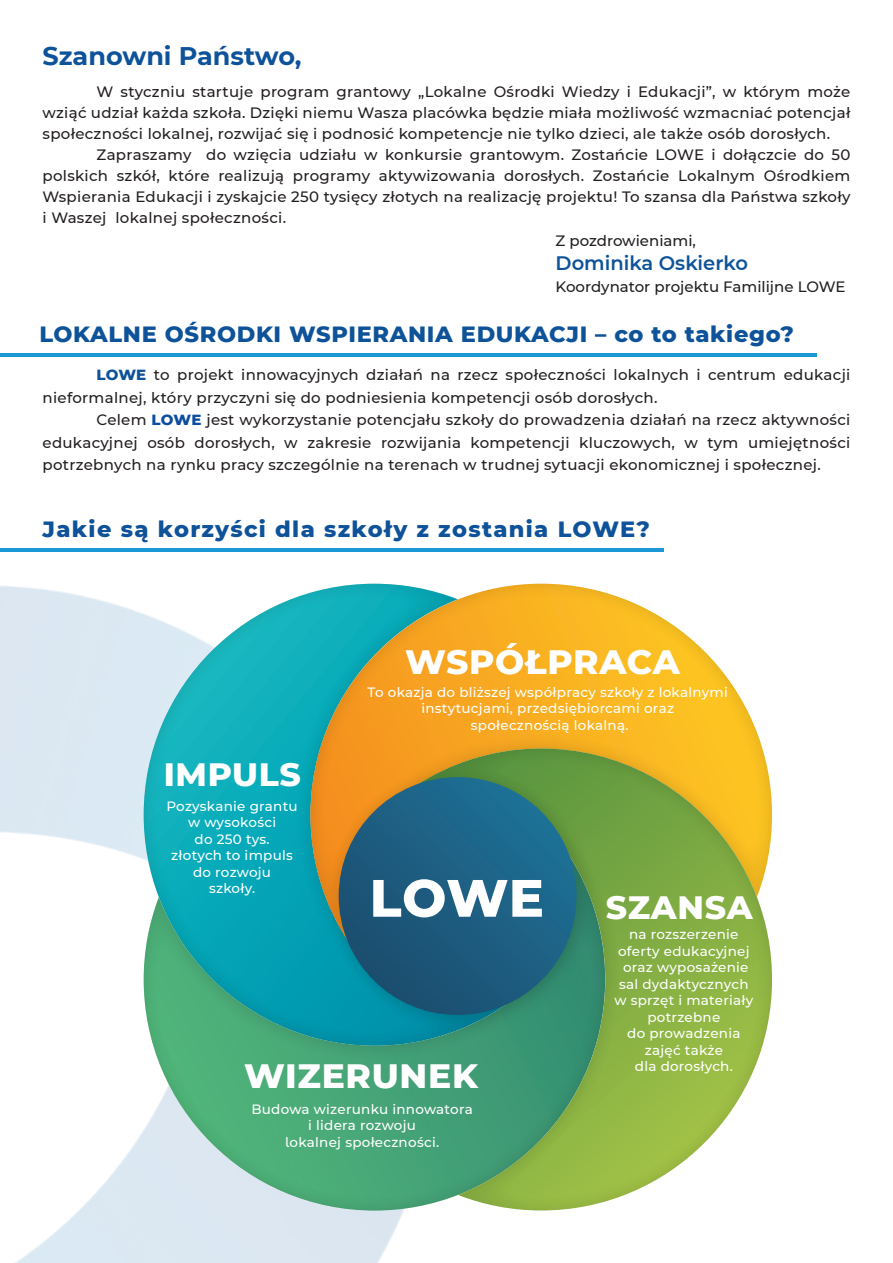
<style>
.page{position:relative;width:893px;height:1263px;background:#fff}
.page>*{position:absolute;margin:0;border:0;box-sizing:border-box;transform-origin:0 0}
.t1{font:800 52.5px "Montserrat";color:#fff}
.t2{font:800 34.5px "Montserrat";letter-spacing:.02em;color:#fff}
.t3{font:800 33px "Montserrat";letter-spacing:.02em;color:#fff}
.t4{font:700 25.5px "Montserrat";color:#0e529a}
.t5{font:800 22.5px "Montserrat";letter-spacing:.03em;color:#0e529a}
.t6{font:800 22.5px "Montserrat";letter-spacing:.06em;color:#0e529a}
.t7{font:600 19.5px "Montserrat";color:#0e529a}
.t8{font:500 15px/21px "Montserrat";letter-spacing:.02em;color:#231f20;text-align:justify}
.t9{font:500 15px "Montserrat";color:#231f20}
.t10{font:500 13.5px/16.5px "Montserrat";letter-spacing:.02em;color:#fff;text-align:center}
.s1{font-weight:800;color:#0e529a}
.s2{font-weight:800;color:#0d4da1}
</style>
<div class="page">
<svg style="left:144px;top:592px;width:166px;height:250px;background:#44c0ca"></svg>
<svg style="left:310px;top:584px;width:453px;height:258px;background:#d7b854"></svg>
<svg style="left:144px;top:842px;width:257px;height:368px;background:#4cb29d"></svg>
<svg style="left:401px;top:748px;width:371px;height:462px;background:#91b55e"></svg>
<img style="left:319px;top:758px;width:283px;height:283px">
<div style="left:339px;top:777px;width:237px;height:238px;background:linear-gradient(to right,#1c5274,#1d6b91);border-radius:119px"></div>
<hr style="left:0;top:353px;width:816px;height:4px;background:#1a97d5">
<hr style="left:0;top:548px;width:663px;height:3px;background:#1a97d5">
<p class="t4" style="left:43px;top:38px;width:261px">Szanowni Państwo,</p>
<p class="t8" style="left:43px;top:81px;width:809px;text-indent:54px">W styczniu startuje program grantowy „Lokalne Ośrodki Wiedzy i Edukacji”, w którym może wziąć udział każda szkoła. Dzięki niemu Wasza placówka będzie miała możliwość wzmacniać potencjał społeczności lokalnej, rozwijać się i podnosić kompetencje nie tylko dzieci, ale także osób dorosłych.</p>
<p class="t8" style="left:43px;top:144px;width:809px;text-indent:54px">Zapraszamy do wzięcia udziału w konkursie grantowym. Zostańcie LOWE i dołączcie do 50 polskich szkół, które realizują programy aktywizowania dorosłych. Zostańcie Lokalnym Ośrodkiem Wspierania Edukacji i zyskajcie 250 tysięcy złotych na realizację projektu! To szansa dla Państwa szkoły i Waszej lokalnej społeczności.</p>
<p class="t9" style="left:556px;top:230px;width:142px">Z pozdrowieniami,</p>
<p class="t7" style="left:556px;top:249px;width:194px">Dominika Oskierko</p>
<p class="t9" style="left:556px;top:277px;width:291px">Koordynator projektu Familijne LOWE</p>
<p class="t5" style="left:39px;top:318px;width:756px">LOKALNE OŚRODKI WSPIERANIA EDUKACJI – co to takiego?</p>
<p class="t8" style="left:43px;top:363px;width:809px;line-height:22.5px;text-indent:54px"><span class="s1">LOWE</span> to projekt innowacyjnych działań na rzecz społeczności lokalnych i centrum edukacji nieformalnej, który przyczyni się do podniesienia kompetencji osób dorosłych.</p>
<p class="t8" style="left:43px;top:408px;width:809px;line-height:22.5px;text-indent:54px">Celem <span class="s2">LOWE</span> jest wykorzystanie potencjału szkoły do prowadzenia działań na rzecz aktywności edukacyjnej osób dorosłych, w zakresie rozwijania kompetencji kluczowych, w tym umiejętności potrzebnych na rynku pracy szczególnie na terenach w trudnej sytuacji ekonomicznej i społecznej.</p>
<p class="t6" style="left:43px;top:513px;width:609px">Jakie są korzyści dla szkoły z zostania LOWE?</p>
<p class="t2" style="left:405px;top:636px;width:276px">WSPÓŁPRACA</p>
<p class="t3" style="left:164px;top:750px;width:139px">IMPULS</p>
<p class="t10" style="left:166px;top:797px;width:133px">Pozyskanie grantu</p>
<p class="t10" style="left:188px;top:814px;width:90px">w wysokości</p>
<p class="t10" style="left:195px;top:830px;width:76px">do 250 tys.</p>
<p class="t10" style="left:171px;top:847px;width:123px">złotych to impuls</p>
<p class="t10" style="left:193px;top:863px;width:80px">do rozwoju</p>
<p class="t10" style="left:209px;top:880px;width:48px">szkoły.</p>
<p class="t10" style="left:368px;top:683px;width:362px">To okazja do bliższej współpracy szkoły z lokalnymi instytucjami, przedsiębiorcami oraz</p>
<p class="t10" style="left:471px;top:716px;width:159px">społecznością lokalną.</p>
<p class="t1" style="left:370px;top:859px;width:176px">LOWE</p>
<p class="t3" style="left:606px;top:883px;width:148px">SZANSA</p>
<p class="t2" style="left:244px;top:1051px;width:235px">WIZERUNEK</p>
<p class="t10" style="left:251px;top:1100px;width:223px">Budowa wizerunku innowatora</p>
<p class="t10" style="left:308px;top:1116px;width:109px">i lidera rozwoju</p>
<p class="t10" style="left:285px;top:1133px;width:155px">lokalnej społeczności.</p>
<p class="t10" style="left:629px;top:926px;width:111px">na rozszerzenie</p>
<p class="t10" style="left:618px;top:942px;width:133px">oferty edukacyjnej</p>
<p class="t10" style="left:623px;top:959px;width:127px">oraz wyposażenie</p>
<p class="t10" style="left:619px;top:975px;width:131px">sal dydaktycznych</p>
<p class="t10" style="left:614px;top:992px;width:140px">w sprzęt i materiały</p>
<p class="t10" style="left:647px;top:1008px;width:74px">potrzebne</p>
<p class="t10" style="left:627px;top:1025px;width:115px">do prowadzenia</p>
<p class="t10" style="left:645px;top:1041px;width:80px">zajęć także</p>
<p class="t10" style="left:635px;top:1058px;width:99px">dla dorosłych.</p>
</div>
